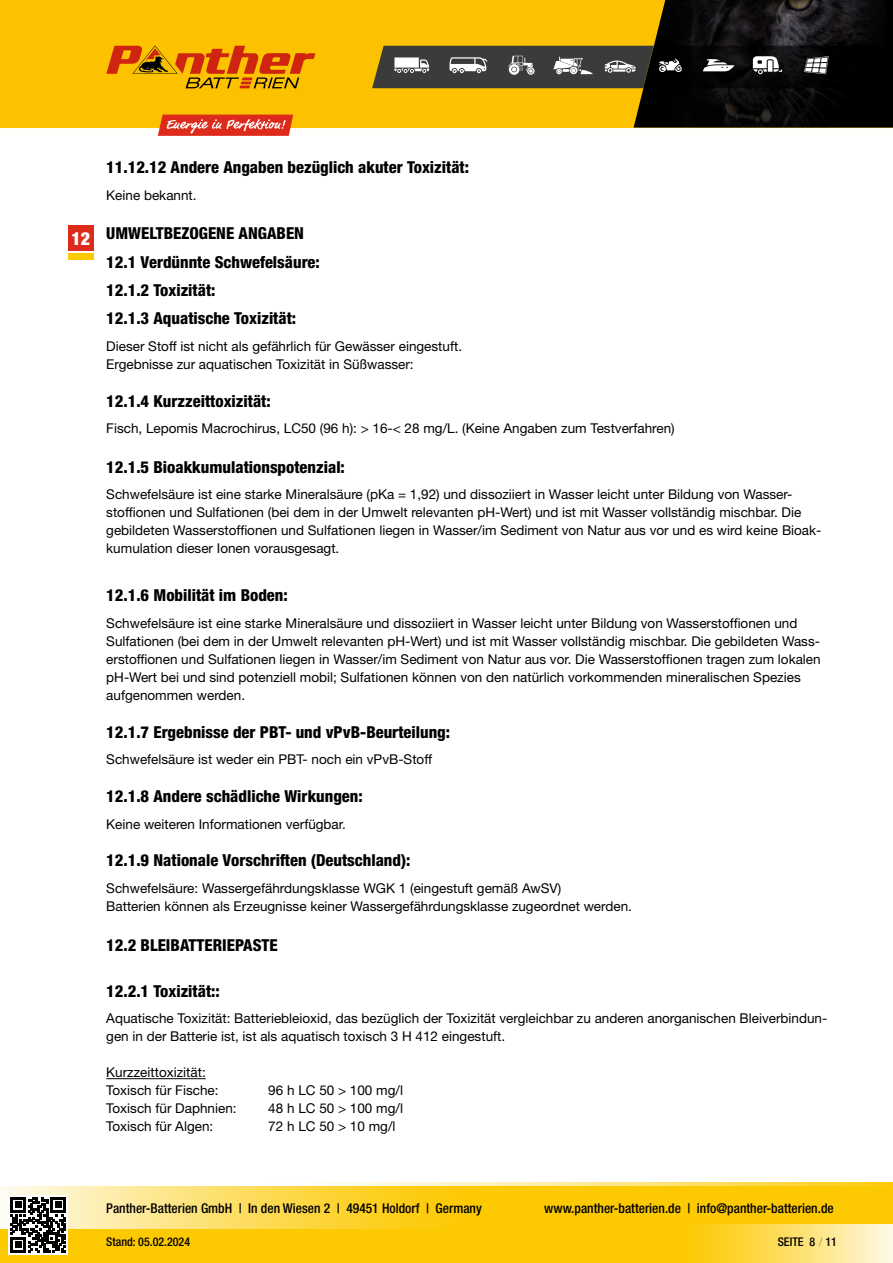
<style>
.page{position:relative;width:893px;height:1263px;background:#fff}
.page>*{position:absolute;margin:0;border:0;box-sizing:border-box;transform-origin:0 0}
.t1{font:900 condensed 18px "Helvetica Neue LT Std";color:#fff}
.t2{font:800 condensed 16.5px/28.3px "Helvetica Neue LT Std";color:#000}
.t3{font:13.5px/18px "Helvetica Neue LT Std";color:#000}
.t4{font:500 condensed 13.5px "Helvetica Neue LT Std";color:#000}
.t5{font:500 condensed 12px "Helvetica Neue LT Std";color:#000}
.s1{font-weight:200}
</style>
<div class="page">
<svg style="left:319px;top:1182px;width:574px;height:4px;background:#fde58a"></svg>
<div style="left:0;top:1186px;width:893px;height:77px;background:#fdc900"></div>
<svg style="left:693px;top:1225px;width:200px;height:38px;background:#fde06f"></svg>
<svg style="left:0;top:1186px;width:436px;height:43px;background:#fdde67"></svg>
<svg style="left:9px;top:1195px;width:59px;height:59px"></svg>
<svg style="left:10px;top:1197px;width:56px;height:55px;background:#575757"></svg>
<hr style="left:106px;top:1078px;width:100px;height:1px;background:#000">
<div style="left:68px;top:253px;width:26px;height:6px;background:#fdc900"></div>
<div style="left:68px;top:225px;width:26px;height:26px;background:#dd2a1b"></div>
<div style="left:0;top:0;width:893px;height:128px;background:#fcc200"></div>
<svg style="left:372px;top:0;width:521px;height:128px"></svg>
<svg style="left:106px;top:46px;width:209px;height:42px"></svg>
<svg style="left:157px;top:115px;width:136px;height:21px;background:#e35242"></svg>
<h1 class="t1" style="left:71px;top:227px;width:20px">12</h1>
<p class="t2" style="left:106px;top:153px;width:364px">11.12.12 Andere Angaben bezüglich akuter Toxizität:</p>
<p class="t3" style="left:106px;top:186px;width:92px">Keine bekannt.</p>
<p class="t2" style="left:106px;top:219px;width:215px">UMWELTBEZOGENE ANGABEN<br>12.1 Verdünnte Schwefelsäure:<br>12.1.2 Toxizität:<br>12.1.3 Aquatische Toxizität:</p>
<p class="t3" style="left:106px;top:337px;width:357px">Dieser Stoff ist nicht als gefährlich für Gewässer eingestuft.<br>Ergebnisse zur aquatischen Toxizität in Süßwasser:</p>
<p class="t2" style="left:106px;top:386px;width:166px">12.1.4 Kurzzeittoxizität:</p>
<p class="t3" style="left:106px;top:419px;width:570px">Fisch, Lepomis Macrochirus, LC50 (96 h): &gt; 16-&lt; 28 mg/L. (Keine Angaben zum Testverfahren)</p>
<p class="t2" style="left:106px;top:452px;width:240px">12.1.5 Bioakkumulationspotenzial:</p>
<p class="t3" style="left:106px;top:485px;width:717px">Schwefelsäure ist eine starke Mineralsäure (pKa = 1,92) und dissoziiert in Wasser leicht unter Bildung von Wasser&shy;stoffionen und Sulfationen (bei dem in der Umwelt relevanten pH-Wert) und ist mit Wasser vollständig mischbar. Die gebildeten Wasserstoffionen und Sulfationen liegen in Wasser/im Sediment von Natur aus vor und es wird keine Bioak&shy;kumulation dieser Ionen vorausgesagt.</p>
<p class="t2" style="left:106px;top:581px;width:183px">12.1.6 Mobilität im Boden:</p>
<p class="t3" style="left:106px;top:614px;width:716px">Schwefelsäure ist eine starke Mineralsäure und dissoziiert in Wasser leicht unter Bildung von Wasserstoffionen und Sulfationen (bei dem in der Umwelt relevanten pH-Wert) und ist mit Wasser vollständig mischbar. Die gebildeten Wass&shy;erstoffionen und Sulfationen liegen in Wasser/im Sediment von Natur aus vor. Die Wasserstoffionen tragen zum lokalen pH-Wert bei und sind potenziell mobil; Sulfationen können von den natürlich vorkommenden mineralischen Spezies aufgenommen werden.</p>
<p class="t2" style="left:106px;top:717px;width:345px">12.1.7 Ergebnisse der PBT- und vPvB-Beurteilung:</p>
<p class="t3" style="left:106px;top:750px;width:327px">Schwefelsäure ist weder ein PBT- noch ein vPvB-Stoff</p>
<p class="t2" style="left:106px;top:782px;width:258px">12.1.8 Andere schädliche Wirkungen:</p>
<p class="t3" style="left:106px;top:815px;width:241px">Keine weiteren Informationen verfügbar.</p>
<p class="t2" style="left:106px;top:846px;width:306px">12.1.9 Nationale Vorschriften (Deutschland):</p>
<p class="t3" style="left:106px;top:879px;width:527px">Schwefelsäure: Wassergefährdungsklasse WGK 1 (eingestuft gemäß AwSV)<br>Batterien können als Erzeugnisse keiner Wassergefährdungsklasse zugeordnet werden.</p>
<p class="t2" style="left:106px;top:930px;width:173px">12.2 BLEIBATTERIEPASTE</p>
<p class="t2" style="left:106px;top:976px;width:115px">12.2.1 Toxizität::</p>
<p class="t3" style="left:106px;top:1009px;width:722px">Aquatische Toxizität: Batteriebleioxid, das bezüglich der Toxizität vergleichbar zu anderen anorganischen Bleiverbindun&shy;gen in der Batterie ist, ist als aquatisch toxisch 3 H 412 eingestuft.</p>
<p class="t3" style="left:106px;top:1063px;width:114px">Kurzzeittoxizität:<br>Toxisch für Fische:</p>
<p class="t3" style="left:268px;top:1081px;width:136px">96 h LC 50 &gt; 100 mg/l</p>
<p class="t3" style="left:106px;top:1099px;width:132px">Toxisch für Daphnien:</p>
<p class="t3" style="left:268px;top:1099px;width:136px">48 h LC 50 &gt; 100 mg/l</p>
<p class="t3" style="left:106px;top:1117px;width:109px">Toxisch für Algen:</p>
<p class="t3" style="left:268px;top:1117px;width:129px">72 h LC 50 &gt; 10 mg/l</p>
<p class="t4" style="left:106px;top:1200px;width:377px">Panther-Batterien GmbH | In den Wiesen 2 | 49451 Holdorf | Germany</p>
<p class="t4" style="left:544px;top:1200px;width:291px">www.panther-batterien.de | info@panther-batterien.de</p>
<p class="t5" style="left:106px;top:1234px;width:85px">Stand: 05.02.2024</p>
<p class="t5" style="left:778px;top:1234px;width:61px">SEITE 8 <span class="s1">/</span> 11</p>
</div>
